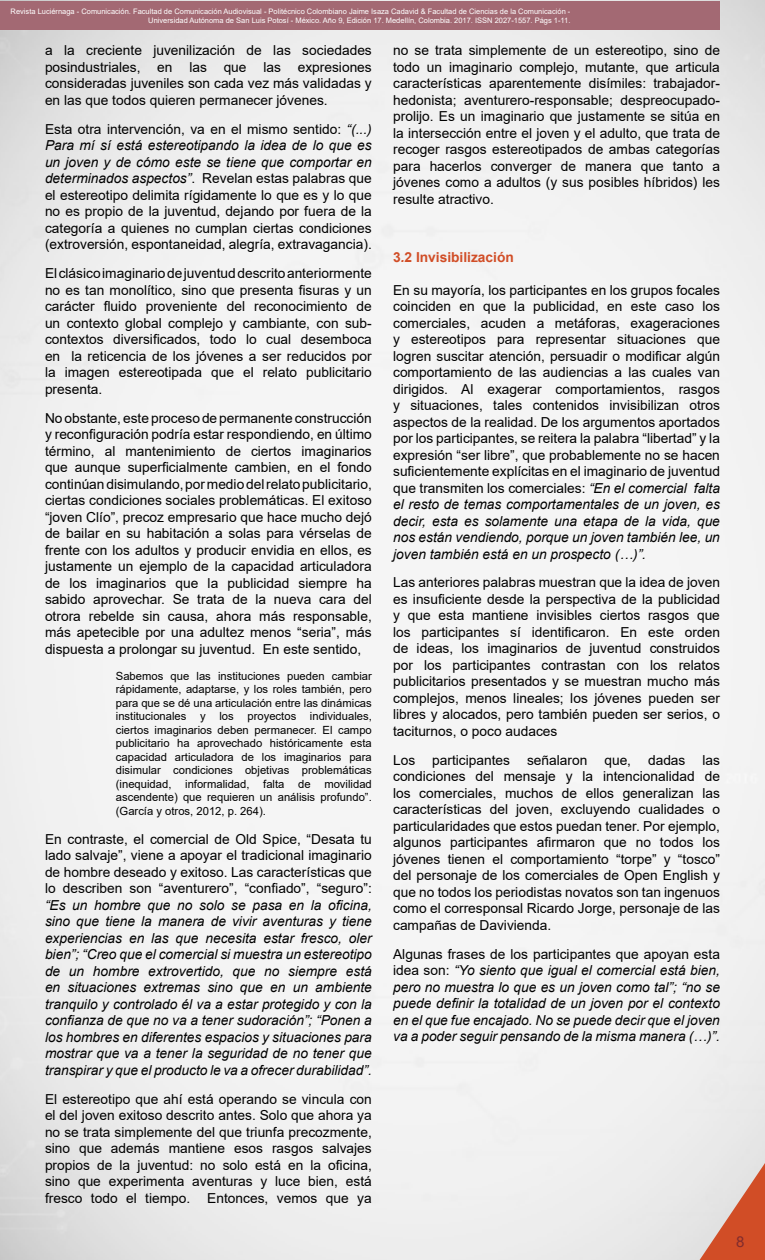
<style>
.page{position:relative;width:765px;height:1260px;background:#fff}
.page>*{position:absolute;margin:0;border:0;box-sizing:border-box;transform-origin:0 0}
.t1{font:15px "Arial";color:#812c2d}
.t2{font:13.75px/16.5px "Arial";color:#000;text-align:justify}
.t3{font:italic 13.75px/16.5px "Arial";color:#000;text-align:justify}
.t4{font:700 13.75px "Arial";color:#d14d26}
.t5{font:11.25px/13.5px "Arial";color:#000;text-align:justify}
.t6{font:7.5px/9px "Arial";color:#fff;text-align:right}
.s1{font-style:italic}
.s2{font-style:normal}
</style>
<div class="page">
<img style="left:0;top:0;width:765px;height:1260px">
<div style="left:1px;top:1px;width:719px;height:28px;background:#a36973"></div>
<svg style="left:683px;top:1132px;width:82px;height:128px;background:#dfb8ac"></svg>
<p class="t6" style="left:11px;top:6px;width:561px">Revista Luciérnaga - Comunicación. Facultad de Comunicación Audiovisual - Politécnico Colombiano Jaime Isaza Cadavid &amp; Facultad de Ciencias de la Comunicación -<br>Universidad Autónoma de San Luis Potosí - México. Año 9, Edición 17. Medellín, Colombia. 2017. ISSN 2027-1557. Págs 1-11.</p>
<p class="t2" style="left:45px;top:42px;width:328px">a la creciente juvenilización de las sociedades posindustriales, en las que las expresiones consideradas juveniles son cada vez más validadas y en las que todos quieren permanecer jóvenes.</p>
<p class="t2" style="left:45px;top:120px;width:328px">Esta otra intervención, va en el mismo sentido: <span class="s1">“(...)<br>Para mí sí está estereotipando la idea de lo que es un joven y de cómo este se tiene que comportar en determinados aspectos”</span>. Revelan estas palabras que el estereotipo delimita rígidamente lo que es y lo que no es propio de la juventud, dejando por fuera de la categoría a quienes no cumplan ciertas condiciones (extroversión, espontaneidad, alegría, extravagancia).</p>
<p class="t2" style="left:45px;top:265px;width:328px">El clásico imaginario de juventud descrito anteriormente no es tan monolítico, sino que presenta fisuras y un carácter fluido proveniente del reconocimiento de un contexto global complejo y cambiante, con sub&shy;contextos diversificados, todo lo cual desemboca en la reticencia de los jóvenes a ser reducidos por la imagen estereotipada que el relato publicitario presenta.</p>
<p class="t2" style="left:45px;top:409px;width:328px">No obstante, este proceso de permanente construcción y reconfiguración podría estar respondiendo, en último término, al mantenimiento de ciertos imaginarios que aunque superficialmente cambien, en el fondo continúan disimulando, por medio del relato publicitario, ciertas condiciones sociales problemáticas. El exitoso “joven Clío”, precoz empresario que hace mucho dejó de bailar en su habitación a solas para vérselas de frente con los adultos y producir envidia en ellos, es justamente un ejemplo de la capacidad articuladora de los imaginarios que la publicidad siempre ha sabido aprovechar. Se trata de la nueva cara del otrora rebelde sin causa, ahora más responsable, más apetecible por una adultez menos “seria”, más dispuesta a prolongar su juventud. En este sentido,</p>
<p class="t5" style="left:116px;top:669px;width:258px">Sabemos que las instituciones pueden cambiar rápidamente, adaptarse, y los roles también, pero para que se dé una articulación entre las dinámicas institucionales y los proyectos individuales, ciertos imaginarios deben permanecer. El campo publicitario ha aprovechado históricamente esta capacidad articuladora de los imaginarios para disimular condiciones objetivas problemáticas (inequidad, informalidad, falta de movilidad ascendente) que requieren un análisis profundo”. (García y otros, 2012, p. 264).</p>
<p class="t2" style="left:45px;top:830px;width:328px">En contraste, el comercial de Old Spice, “Desata tu lado salvaje”, viene a apoyar el tradicional imaginario de hombre deseado y exitoso. Las características que lo describen son “aventurero”, “confiado”, “seguro”:</p>
<p class="t3" style="left:45px;top:897px;width:328px">“Es un hombre que no solo se pasa en la oficina, sino que tiene la manera de vivir aventuras y tiene experiencias en las que necesita estar fresco, oler bien”; “Creo que el comercial si muestra un estereotipo de un hombre extrovertido, que no siempre está en situaciones extremas sino que en un ambiente tranquilo y controlado él va a estar protegido y con la confianza de que no va a tener sudoración”; “Ponen a los hombres en diferentes espacios y situaciones para mostrar que va a tener la seguridad de no tener que transpirar y que el producto le va a ofrecer durabilidad”.</p>
<p class="t2" style="left:45px;top:1090px;width:328px">El estereotipo que ahí está operando se vincula con el del joven exitoso descrito antes. Solo que ahora ya no se trata simplemente del que triunfa precozmente, sino que además mantiene esos rasgos salvajes propios de la juventud: no solo está en la oficina, sino que experimenta aventuras y luce bien, está fresco todo el tiempo. Entonces, vemos que ya</p>
<p class="t2" style="left:393px;top:42px;width:328px">no se trata simplemente de un estereotipo, sino de todo un imaginario complejo, mutante, que articula características aparentemente disímiles: trabajador&shy;hedonista; aventurero-responsable; despreocupado&shy;prolijo. Es un imaginario que justamente se sitúa en la intersección entre el joven y el adulto, que trata de recoger rasgos estereotipados de ambas categorías para hacerlos converger de manera que tanto a jóvenes como a adultos (y sus posibles híbridos) les resulte atractivo.</p>
<p class="t4" style="left:393px;top:247px;width:122px">3<span class="s1">.</span>2 Invisibilización</p>
<p class="t2" style="left:393px;top:281px;width:328px">En su mayoría, los participantes en los grupos focales coinciden en que la publicidad, en este caso los comerciales, acuden a metáforas, exageraciones y estereotipos para representar situaciones que logren suscitar atención, persuadir o modificar algún comportamiento de las audiencias a las cuales van dirigidos. Al exagerar comportamientos, rasgos y situaciones, tales contenidos invisibilizan otros aspectos de la realidad. De los argumentos aportados por los participantes, se reitera la palabra “libertad” y la expresión “ser libre”, que probablemente no se hacen suficientemente explícitas en el imaginario de juventud que transmiten los comerciales: <span class="s1">“En el comercial falta el resto de temas comportamentales de un joven, es decir, esta es solamente una etapa de la vida, que nos están vendiendo, porque un joven también lee, un joven también está en un prospecto (…)”.</span></p>
<p class="t2" style="left:393px;top:574px;width:328px">Las anteriores palabras muestran que la idea de joven es insuficiente desde la perspectiva de la publicidad y que esta mantiene invisibles ciertos rasgos que los participantes sí identificaron. En este orden de ideas, los imaginarios de juventud construidos por los participantes contrastan con los relatos publicitarios presentados y se muestran mucho más complejos, menos lineales; los jóvenes pueden ser libres y alocados, pero también pueden ser serios, o taciturnos, o poco audaces</p>
<p class="t2" style="left:393px;top:752px;width:328px">Los participantes señalaron que, dadas las condiciones del mensaje y la intencionalidad de los comerciales, muchos de ellos generalizan las características del joven, excluyendo cualidades o particularidades que estos puedan tener. Por ejemplo, algunos participantes afirmaron que no todos los jóvenes tienen el comportamiento “torpe” y “tosco” del personaje de los comerciales de Open English y que no todos los periodistas novatos son tan ingenuos como el corresponsal Ricardo Jorge, personaje de las campañas de Davivienda.</p>
<p class="t3" style="left:393px;top:946px;width:328px"><span class="s2">Algunas frases de los participantes que apoyan esta idea son:</span> “Yo siento que igual el comercial está bien, pero no muestra lo que es un joven como tal”; “no se puede definir la totalidad de un joven por el contexto en el que fue encajado. No se puede decir que el joven va a poder seguir pensando de la misma manera (…)”.</p>
<p class="t1" style="left:736px;top:1231px;width:10px">8</p>
</div>
